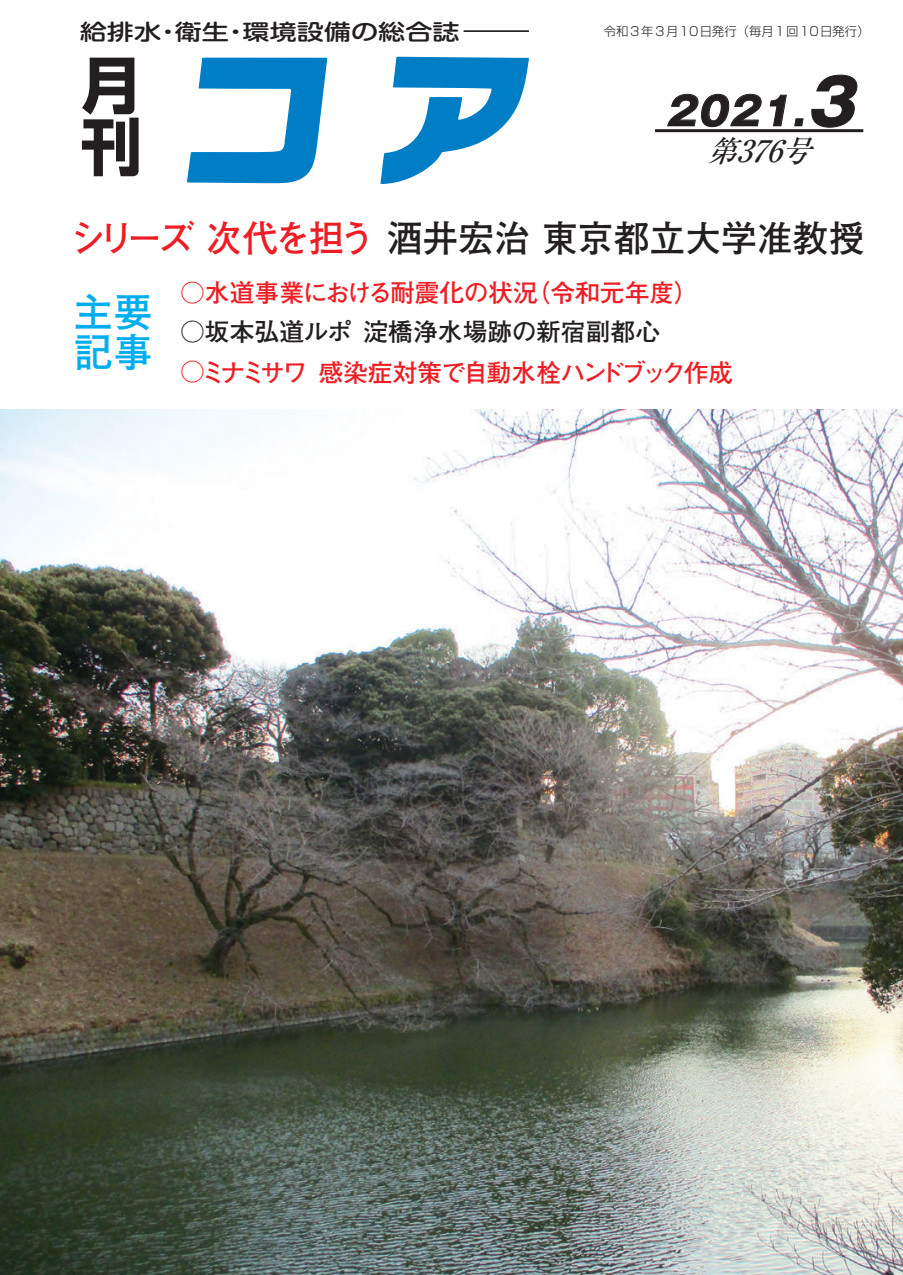
<style>
.page{position:relative;width:903px;height:1275px;background:#fff}
.page>*{position:absolute;margin:0;border:0;box-sizing:border-box;transform-origin:0 0}
.t1{font:700 61.95px/61.9px "Shin Go Pro";color:#231f20}
.t2{font:700 39.73px/39.7px "Futo Go B101 Pro";color:#00aeef}
.t3{font:italic 700 38.85px "Gothic MB101 Pro";color:#231f20}
.t4{font:700 36.75px "Futo Go B101 Pro";color:#231f20}
.t5{font:italic 500 29.75px "Ryumin Pro";color:#231f20}
.t6{font:700 24.85px "Futo Go B101 Pro";letter-spacing:-.075em;color:#ee1d23}
.t7{font:700 24.85px "Futo Go B101 Pro";color:#ee1d23}
.t8{font:700 24.85px "Futo Go B101 Pro";color:#231f20}
.t9{font:500 21.7px "Shin M Go Pro";color:#231f20;scale:1.25 1}
.t10{font:300 12.42px "Shin Go Pro";letter-spacing:.095em;color:#231f20}
.s1{font-size:62.48px}
.s2{color:#ee1d23}
</style>
<div class="page">
<img style="left:0;top:409px;width:903px;height:866px">
<svg style="left:667px;top:94px;width:120px;height:33px"></svg>
<svg style="left:794px;top:75px;width:64px;height:53px"></svg>
<hr style="left:655px;top:129px;width:208px;height:3px;background:#231f20">
<svg style="left:187px;top:57px;width:342px;height:127px"></svg>
<hr style="left:464px;top:30px;width:65px;height:2px;background:#231f20">
<p class="t9" style="left:80px;top:14px;width:305px">給排水・衛生・環境設備の総合誌</p>
<h1 class="t1" style="left:80px;top:47px;width:60px">月刊</h1>
<p class="t10" style="left:604px;top:21px;width:267px">令和3年3月10日発行（毎月1回10日発行）</p>
<h3 class="t3" style="left:666px;top:79px;width:206px">2021.<span class="s1">3</span></h3>
<p class="t5" style="left:706px;top:128px;width:121px">第376号</p>
<h3 class="t4" style="left:71px;top:209px;width:795px"><span class="s2">シリーズ 次代を担う</span>酒井宏治 東京都立大学准教授</h3>
<h2 class="t2" style="left:73px;top:287px;width:81px">主要記事</h2>
<p class="t7" style="left:180px;top:272px;width:520px">○水道事業における耐震化の状況（令和元年度）</p>
<p class="t8" style="left:180px;top:312px;width:481px">○坂本弘道ルポ淀橋浄水場跡の新宿副都心</p>
<p class="t6" style="left:180px;top:353px;width:555px">○ミナミサワ感染症対策で自動水栓ハンドブック作成</p>
</div>
